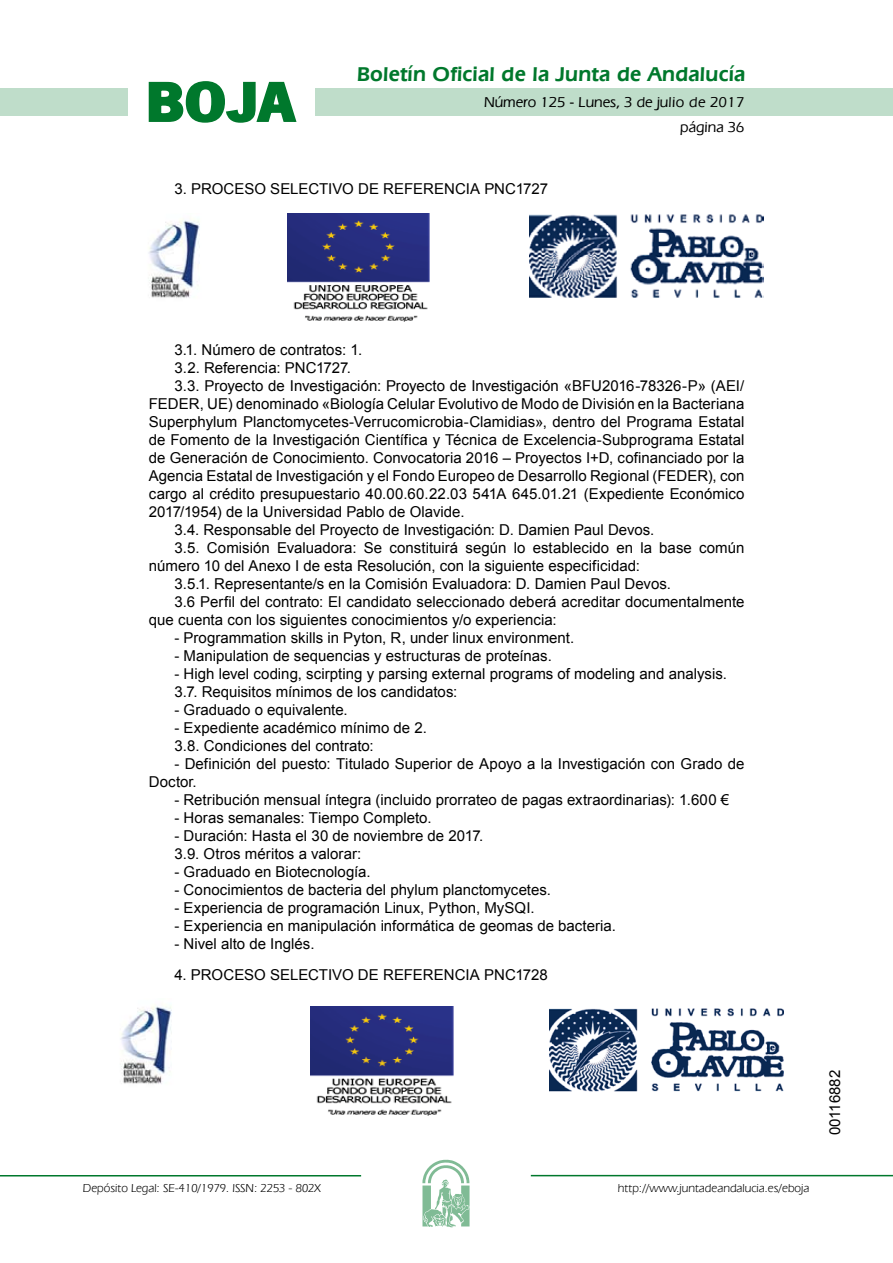
<style>
.page{position:relative;width:893px;height:1263px;background:#fff}
.page>*{position:absolute;margin:0;border:0;box-sizing:border-box;transform-origin:0 0}
.t1{font:700 57.75px "News Got T";color:#00782c;scale:1.14 1}
.t2{font:600 21px "Eras IT Cby BT";letter-spacing:.01em;color:#00782c}
.t3{font:15px/18px "Arial";color:#000}
.t4{font:500 15px/24.5px "Eras IT Cby BT";color:#000;text-align:right}
.t5{font:12px "Eras IT Cby BT";color:#000}
</style>
<div class="page">
<div style="left:315px;top:88px;width:577px;height:28px;background:#bfddca"></div>
<div style="left:0;top:88px;width:128px;height:28px;background:#bfddca"></div>
<hr style="left:0;top:1175px;width:361px;height:2px;background:#00782c">
<svg style="left:422px;top:1159px;width:47px;height:68px"></svg>
<hr style="left:531px;top:1175px;width:361px;height:1px;background:#00782c">
<svg style="left:148px;top:81px;width:149px;height:42px"></svg>
<img style="left:287px;top:213px;width:143px;height:109px">
<img style="left:529px;top:214px;width:234px;height:84px">
<img style="left:149px;top:220px;width:51px;height:78px">
<img style="left:121px;top:1006px;width:51px;height:78px">
<img style="left:311px;top:1007px;width:143px;height:109px">
<img style="left:549px;top:1008px;width:235px;height:84px">
<h1 class="t1" style="left:145px;top:68px;width:133px">BOJA</h1>
<h2 class="t2" style="left:357px;top:62px;width:390px">Boletín Oficial de la Junta de Andalucía</h2>
<p class="t4" style="left:484px;top:90px;width:262px">Número 125 - Lunes, 3 de julio de 2017 página 36</p>
<p class="t3" style="left:174px;top:180px;width:375px">3. PROCESO SELECTIVO DE REFERENCIA PNC1727</p>
<p class="t3" style="left:174px;top:341px;width:189px">3.1. Número de contratos: 1.</p>
<p class="t3" style="left:174px;top:359px;width:178px">3.2. Referencia: PNC1727.</p>
<p class="t3" style="left:174px;top:377px;width:571px">3.3. Proyecto de Investigación: Proyecto de Investigación «BFU2016-78326-P» (AEI/</p>
<p class="t3" style="left:149px;top:395px;width:597px">FEDER, UE) denominado «Biología Celular Evolutivo de Modo de División en la Bacteriana</p>
<p class="t3" style="left:149px;top:413px;width:597px">Superphylum Planctomycetes-Verrucomicrobia-Clamidias», dentro del Programa Estatal</p>
<p class="t3" style="left:149px;top:431px;width:597px">de Fomento de la Investigación Científica y Técnica de Excelencia-Subprograma Estatal</p>
<p class="t3" style="left:149px;top:449px;width:597px">de Generación de Conocimiento. Convocatoria 2016 – Proyectos I+D, cofinanciado por la</p>
<p class="t3" style="left:149px;top:467px;width:597px">Agencia Estatal de Investigación y el Fondo Europeo de Desarrollo Regional (FEDER), con</p>
<p class="t3" style="left:149px;top:485px;width:597px">cargo al crédito presupuestario 40.00.60.22.03 541A 645.01.21 (Expediente Económico</p>
<p class="t3" style="left:149px;top:503px;width:317px">2017/1954) de la Universidad Pablo de Olavide.</p>
<p class="t3" style="left:174px;top:521px;width:481px">3.4. Responsable del Proyecto de Investigación: D. Damien Paul Devos.</p>
<p class="t3" style="left:174px;top:539px;width:571px">3.5. Comisión Evaluadora: Se constituirá según lo establecido en la base común</p>
<p class="t3" style="left:149px;top:557px;width:492px">número 10 del Anexo I de esta Resolución, con la siguiente especificidad:</p>
<p class="t3" style="left:174px;top:575px;width:498px">3.5.1. Representante/s en la Comisión Evaluadora: D. Damien Paul Devos.</p>
<p class="t3" style="left:174px;top:593px;width:571px">3.6 Perfil del contrato: El candidato seleccionado deberá acreditar documentalmente</p>
<p class="t3" style="left:149px;top:611px;width:409px">que cuenta con los siguientes conocimientos y/o experiencia:</p>
<p class="t3" style="left:174px;top:629px;width:401px">- Programmation skills in Pyton, R, under linux environment.</p>
<p class="t3" style="left:174px;top:647px;width:379px">- Manipulation de sequencias y estructuras de proteínas.</p>
<p class="t3" style="left:174px;top:665px;width:554px">- High level coding, scirpting y parsing external programs of modeling and analysis.<br>3.7. Requisitos mínimos de los candidatos:</p>
<p class="t3" style="left:174px;top:701px;width:175px">- Graduado o equivalente.</p>
<p class="t3" style="left:174px;top:719px;width:254px">- Expediente académico mínimo de 2.<br>3.8. Condiciones del contrato:</p>
<p class="t3" style="left:149px;top:755px;width:597px;text-indent:26px">- Definición del puesto: Titulado Superior de Apoyo a la Investigación con Grado de<br>Doctor.</p>
<p class="t3" style="left:174px;top:791px;width:556px">- Retribución mensual íntegra (incluido prorrateo de pagas extraordinarias): 1.600 €</p>
<p class="t3" style="left:174px;top:809px;width:259px">- Horas semanales: Tiempo Completo.</p>
<p class="t3" style="left:174px;top:827px;width:310px">- Duración: Hasta el 30 de noviembre de 2017.<br>3.9. Otros méritos a valorar:</p>
<p class="t3" style="left:174px;top:863px;width:198px">- Graduado en Biotecnología.</p>
<p class="t3" style="left:174px;top:881px;width:378px">- Conocimientos de bacteria del phylum planctomycetes.</p>
<p class="t3" style="left:174px;top:899px;width:362px">- Experiencia de programación Linux, Python, MySQI.</p>
<p class="t3" style="left:174px;top:917px;width:443px">- Experiencia en manipulación informática de geomas de bacteria.</p>
<p class="t3" style="left:174px;top:935px;width:142px">- Nivel alto de Inglés.</p>
<p class="t3" style="left:174px;top:965px;width:375px">4. PROCESO SELECTIVO DE REFERENCIA PNC1728</p>
<p class="t5" style="left:83px;top:1181px;width:239px">Depósito Legal: SE-410/1979. ISSN: 2253 - 802X</p>
<p class="t5" style="left:618px;top:1181px;width:193px">http://www.juntadeandalucia.es/eboja</p>
<p class="t3" style="left:826px;top:1135px;width:67px;rotate:-90deg">00116882</p>
</div>
